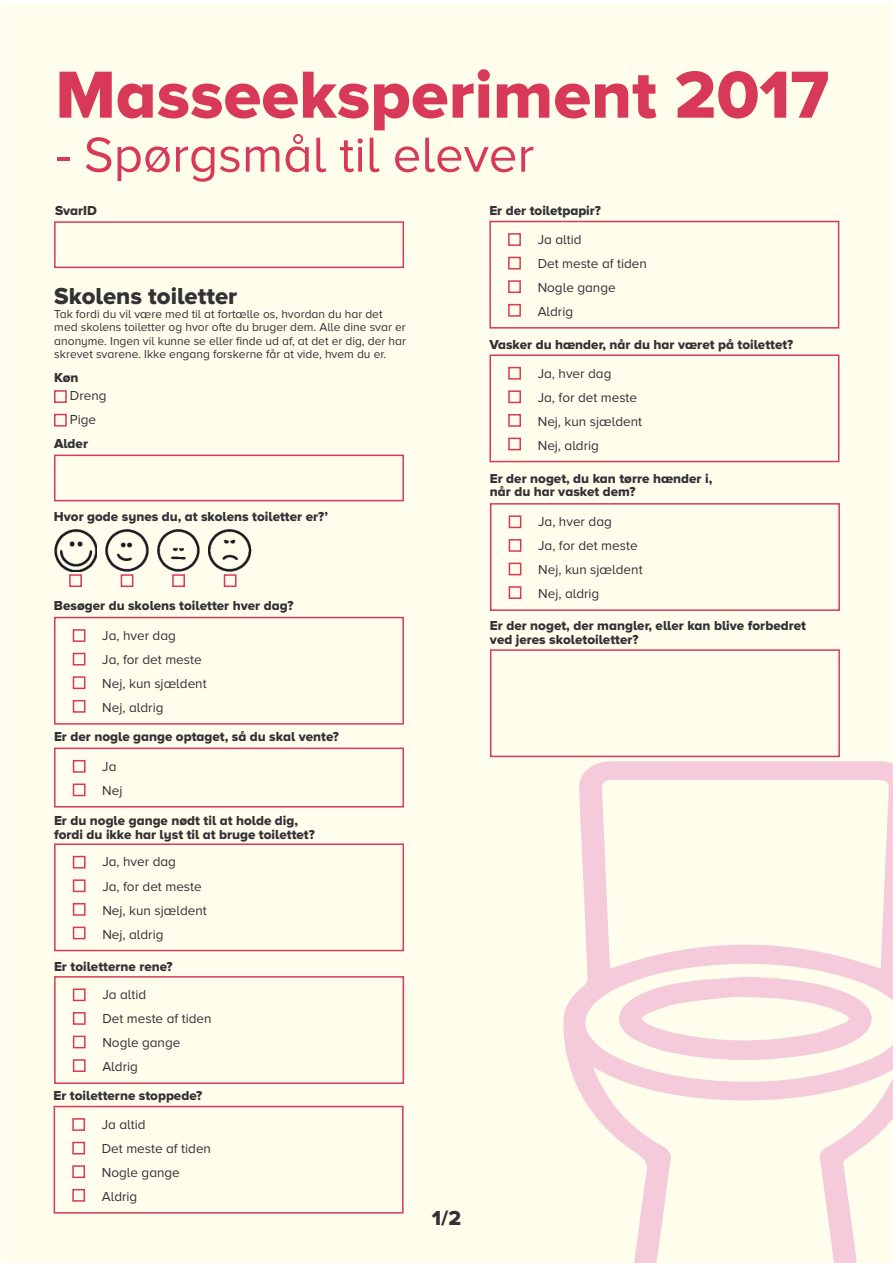
<style>
.page{position:relative;width:893px;height:1263px;background:#fff}
.page>*{position:absolute;margin:0;border:0;box-sizing:border-box;transform-origin:0 0}
.Header_Sub{font:800 69px "Proxima Nova Astra";color:#d93958}
.Header_Sub-2{font:51px "Proxima Nova Astra";color:#d93958}
.Manchet{font:800 24px "Proxima Nova Astra";color:#323136}
.Manchet-2{font:800 21px "Proxima Nova Astra";color:#323136}
.Manchet-3{font:800 13.5px/13.5px "Proxima Nova Astra";color:#323136}
.Manchet-4{font:13.5px "Proxima Nova Astra";color:#323136}
.Manchet-5{font:12px/13.5px "Proxima Nova Astra";color:#323136}
</style>
<div class="page">
<div style="left:1px;top:3px;width:892px;height:1260px;background:#fffdeb"></div>
<div style="left:54px;top:221px;width:350px;height:47px;border:2px solid #d93958"></div>
<svg style="left:563px;top:760px;width:330px;height:503px;background:#fcf1e7"></svg>
<svg style="left:613px;top:976px;width:265px;height:87px;background:#fae5e4"></svg>
<div style="left:54px;top:390px;width:13px;height:13px;border:2px solid #d93958"></div>
<div style="left:54px;top:414px;width:13px;height:13px;border:2px solid #d93958"></div>
<div style="left:54px;top:455px;width:350px;height:46px;border:2px solid #d93958"></div>
<img style="left:106px;top:529px;width:42px;height:43px">
<img style="left:157px;top:529px;width:43px;height:43px">
<img style="left:209px;top:529px;width:42px;height:43px">
<img style="left:54px;top:529px;width:43px;height:43px">
<div style="left:224px;top:574px;width:12px;height:13px;border:2px solid #d93958"></div>
<div style="left:172px;top:574px;width:13px;height:13px;border:2px solid #d93958"></div>
<div style="left:121px;top:574px;width:12px;height:13px;border:2px solid #d93958"></div>
<div style="left:69px;top:574px;width:13px;height:13px;border:2px solid #d93958"></div>
<div style="left:54px;top:617px;width:350px;height:108px;border:2px solid #d93958"></div>
<div style="left:73px;top:629px;width:12px;height:13px;border:2px solid #d93958"></div>
<div style="left:73px;top:653px;width:12px;height:12px;border:2px solid #d93958"></div>
<div style="left:73px;top:676px;width:12px;height:13px;border:2px solid #d93958"></div>
<div style="left:73px;top:700px;width:12px;height:13px;border:2px solid #d93958"></div>
<div style="left:54px;top:747px;width:350px;height:60px;border:2px solid #d93958"></div>
<div style="left:73px;top:760px;width:13px;height:13px;border:2px solid #d93958"></div>
<div style="left:73px;top:783px;width:13px;height:13px;border:2px solid #d93958"></div>
<div style="left:54px;top:843px;width:350px;height:108px;border:2px solid #d93958"></div>
<div style="left:73px;top:856px;width:13px;height:12px;border:2px solid #d93958"></div>
<div style="left:73px;top:879px;width:13px;height:13px;border:2px solid #d93958"></div>
<div style="left:73px;top:903px;width:13px;height:13px;border:2px solid #d93958"></div>
<div style="left:73px;top:926px;width:13px;height:13px;border:2px solid #d93958"></div>
<div style="left:54px;top:976px;width:350px;height:108px;border:2px solid #d93958"></div>
<div style="left:73px;top:988px;width:13px;height:13px;border:2px solid #d93958"></div>
<div style="left:73px;top:1012px;width:13px;height:13px;border:2px solid #d93958"></div>
<div style="left:73px;top:1036px;width:13px;height:12px;border:2px solid #d93958"></div>
<div style="left:73px;top:1059px;width:13px;height:13px;border:2px solid #d93958"></div>
<div style="left:54px;top:1106px;width:350px;height:107px;border:2px solid #d93958"></div>
<div style="left:72px;top:1118px;width:13px;height:13px;border:2px solid #d93958"></div>
<div style="left:72px;top:1142px;width:13px;height:12px;border:2px solid #d93958"></div>
<div style="left:72px;top:1165px;width:13px;height:13px;border:2px solid #d93958"></div>
<div style="left:72px;top:1189px;width:13px;height:13px;border:2px solid #d93958"></div>
<div style="left:489px;top:221px;width:350px;height:108px;border:2px solid #d93958"></div>
<div style="left:508px;top:233px;width:13px;height:13px;border:2px solid #d93958"></div>
<div style="left:508px;top:257px;width:13px;height:12px;border:2px solid #d93958"></div>
<div style="left:508px;top:280px;width:13px;height:13px;border:2px solid #d93958"></div>
<div style="left:508px;top:304px;width:13px;height:13px;border:2px solid #d93958"></div>
<div style="left:489px;top:354px;width:350px;height:108px;border:2px solid #d93958"></div>
<div style="left:508px;top:367px;width:13px;height:13px;border:2px solid #d93958"></div>
<div style="left:508px;top:390px;width:13px;height:13px;border:2px solid #d93958"></div>
<div style="left:508px;top:414px;width:13px;height:13px;border:2px solid #d93958"></div>
<div style="left:508px;top:438px;width:13px;height:12px;border:2px solid #d93958"></div>
<div style="left:490px;top:503px;width:350px;height:108px;border:2px solid #d93958"></div>
<div style="left:509px;top:515px;width:12px;height:13px;border:2px solid #d93958"></div>
<div style="left:509px;top:539px;width:12px;height:13px;border:2px solid #d93958"></div>
<div style="left:509px;top:563px;width:12px;height:12px;border:2px solid #d93958"></div>
<div style="left:509px;top:586px;width:12px;height:13px;border:2px solid #d93958"></div>
<div style="left:490px;top:649px;width:350px;height:108px;border:2px solid #d93958"></div>
<p class="Header_Sub" style="left:55px;top:55px;width:775px">Masseeksperiment 2017</p>
<p class="Header_Sub-2" style="left:55px;top:125px;width:480px">- Spørgsmål til elever</p>
<p class="Manchet-3" style="left:55px;top:204px;width:43px">SvarID</p>
<p class="Manchet" style="left:54px;top:282px;width:184px">Skolens toiletter</p>
<p class="Manchet-5" style="left:54px;top:307px;width:353px">Tak fordi du vil være med til at fortælle os, hvordan du har det med skolens toiletter og hvor ofte du bruger dem. Alle dine svar er anonyme. Ingen vil kunne se eller finde ud af, at det er dig, der har skrevet svarene. Ikke engang forskerne får at vide, hvem du er.</p>
<p class="Manchet-3" style="left:54px;top:372px;width:26px">Køn</p>
<p class="Manchet-4" style="left:70px;top:388px;width:38px">Dreng</p>
<p class="Manchet-4" style="left:70px;top:412px;width:28px">Pige</p>
<p class="Manchet-3" style="left:54px;top:438px;width:36px">Alder</p>
<p class="Manchet-3" style="left:54px;top:510px;width:276px">Hvor gode synes du, at skolens toiletter er?’</p>
<p class="Manchet-3" style="left:54px;top:600px;width:241px">Besøger du skolens toiletter hver dag?</p>
<p class="Manchet-4" style="left:102px;top:628px;width:75px">Ja, hver dag</p>
<p class="Manchet-4" style="left:102px;top:652px;width:101px">Ja, for det meste</p>
<p class="Manchet-4" style="left:102px;top:676px;width:106px">Nej, kun sjældent</p>
<p class="Manchet-4" style="left:102px;top:700px;width:63px">Nej, aldrig</p>
<p class="Manchet-3" style="left:54px;top:731px;width:286px">Er der nogle gange optaget, så du skal vente?</p>
<p class="Manchet-4" style="left:102px;top:758px;width:16px">Ja</p>
<p class="Manchet-4" style="left:102px;top:782px;width:22px">Nej</p>
<p class="Manchet-3" style="left:54px;top:815px;width:245px">Er du nogle gange nødt til at holde dig,</p>
<p class="Manchet-3" style="left:54px;top:828px;width:262px">fordi du ikke har lyst til at bruge toilettet?</p>
<p class="Manchet-4" style="left:102px;top:854px;width:75px">Ja, hver dag</p>
<p class="Manchet-4" style="left:102px;top:878px;width:101px">Ja, for det meste</p>
<p class="Manchet-4" style="left:102px;top:902px;width:106px">Nej, kun sjældent</p>
<p class="Manchet-4" style="left:102px;top:926px;width:63px">Nej, aldrig</p>
<p class="Manchet-3" style="left:54px;top:960px;width:120px">Er toiletterne rene?</p>
<p class="Manchet-4" style="left:102px;top:987px;width:45px">Ja altid</p>
<p class="Manchet-4" style="left:102px;top:1011px;width:111px">Det meste af tiden</p>
<p class="Manchet-4" style="left:102px;top:1035px;width:80px">Nogle gange</p>
<p class="Manchet-4" style="left:102px;top:1059px;width:37px">Aldrig</p>
<p class="Manchet-3" style="left:53px;top:1090px;width:150px">Er toiletterne stoppede?</p>
<p class="Manchet-4" style="left:102px;top:1116px;width:45px">Ja altid</p>
<p class="Manchet-4" style="left:102px;top:1140px;width:111px">Det meste af tiden</p>
<p class="Manchet-4" style="left:102px;top:1164px;width:80px">Nogle gange</p>
<p class="Manchet-4" style="left:102px;top:1188px;width:37px">Aldrig</p>
<p class="Manchet-2" style="left:432px;top:1206px;width:31px">1/2</p>
<p class="Manchet-3" style="left:489px;top:205px;width:113px">Er der toiletpapir?</p>
<p class="Manchet-4" style="left:538px;top:232px;width:45px">Ja altid</p>
<p class="Manchet-4" style="left:538px;top:256px;width:111px">Det meste af tiden</p>
<p class="Manchet-4" style="left:538px;top:280px;width:80px">Nogle gange</p>
<p class="Manchet-4" style="left:538px;top:304px;width:37px">Aldrig</p>
<p class="Manchet-3" style="left:489px;top:339px;width:305px">Vasker du hænder, når du har været på toilettet?</p>
<p class="Manchet-4" style="left:538px;top:365px;width:75px">Ja, hver dag</p>
<p class="Manchet-4" style="left:538px;top:389px;width:101px">Ja, for det meste</p>
<p class="Manchet-4" style="left:538px;top:413px;width:106px">Nej, kun sjældent</p>
<p class="Manchet-4" style="left:538px;top:437px;width:63px">Nej, aldrig</p>
<p class="Manchet-3" style="left:490px;top:472px;width:224px">Er der noget, du kan tørre hænder i,</p>
<p class="Manchet-3" style="left:490px;top:486px;width:147px">når du har vasket dem?</p>
<p class="Manchet-4" style="left:538px;top:514px;width:75px">Ja, hver dag</p>
<p class="Manchet-4" style="left:538px;top:538px;width:101px">Ja, for det meste</p>
<p class="Manchet-4" style="left:538px;top:562px;width:106px">Nej, kun sjældent</p>
<p class="Manchet-4" style="left:538px;top:586px;width:63px">Nej, aldrig</p>
<p class="Manchet-3" style="left:490px;top:620px;width:318px">Er der noget, der mangler, eller kan blive forbedret ved jeres skoletoiletter?</p>
</div>
